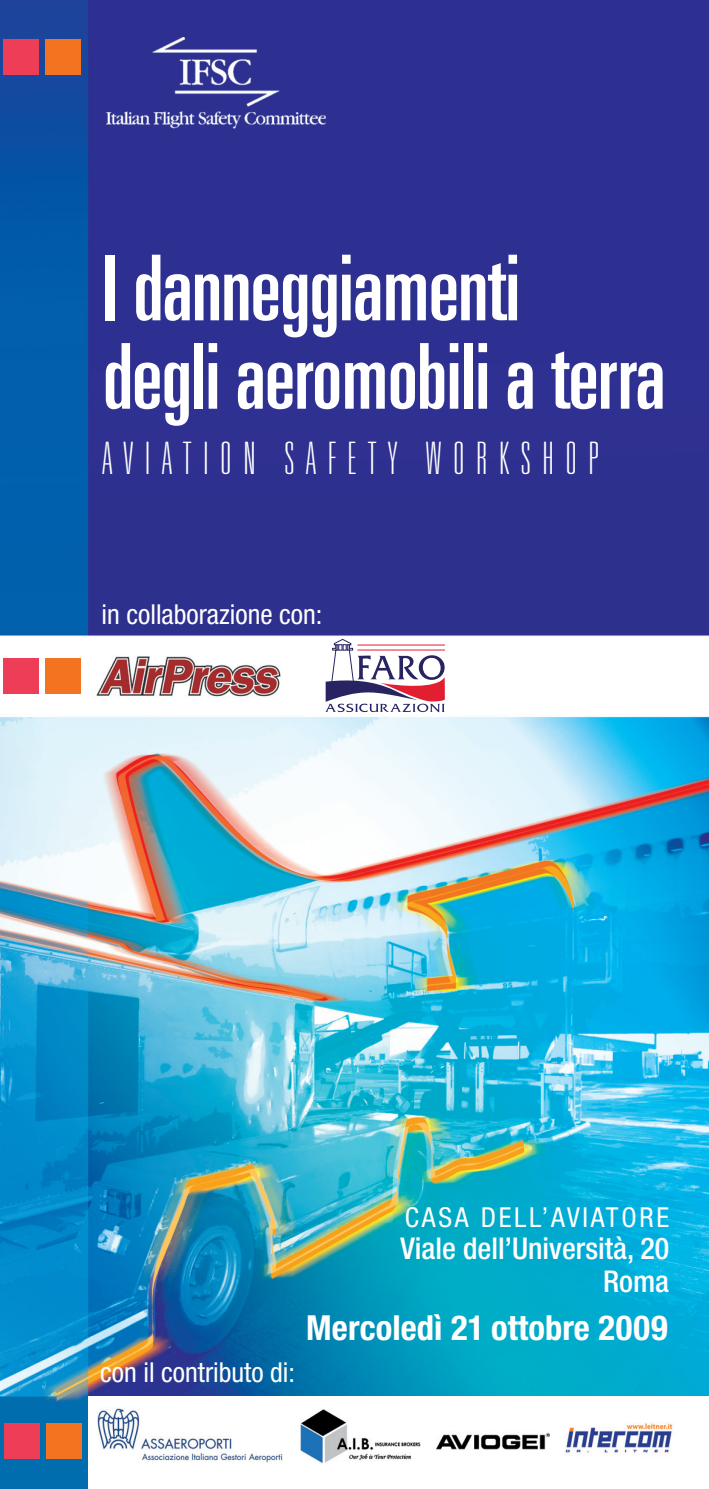
<style>
.page{position:relative;width:709px;height:1489px;background:#fff}
.page>*{position:absolute;margin:0;border:0;box-sizing:border-box;transform-origin:0 0}
.t1{font:ultra-condensed 90.75px/88.2px "Univers LT Std";letter-spacing:-.01em;color:#fff}
.t2{font:100 ultra-condensed 44.75px "Univers LT Std";letter-spacing:.275em;color:#fff}
.t3{font:700 condensed 34.5px "Helvetica Neue LT Std";letter-spacing:.005em;color:#fff}
.t4{font:500 condensed 30px/32.5px "Helvetica Neue LT Std";color:#fff;text-align:right}
.t5{font:condensed 27.5px "Helvetica Neue LT Std";color:#fff}
.t6{font:condensed 27.5px "Helvetica Neue LT Std";letter-spacing:.1em;color:#fff}
</style>
<div class="page">
<img style="left:0;top:0;width:709px;height:1488px">
<div style="left:89px;top:1395px;width:620px;height:93px;background:#fff"></div>
<div style="left:4px;top:659px;width:35px;height:35px;background:#ee3d56"></div>
<div style="left:46px;top:659px;width:35px;height:35px;background:#f47321"></div>
<div style="left:4px;top:1423px;width:35px;height:35px;background:#ee3d56"></div>
<div style="left:46px;top:1423px;width:35px;height:35px;background:#f47321"></div>
<div style="left:85px;top:655px;width:216px;height:43px;background:#fff"></div>
<img style="left:96px;top:656px;width:185px;height:41px">
<div style="left:4px;top:39px;width:35px;height:35px;background:#ee3d56"></div>
<div style="left:46px;top:39px;width:35px;height:35px;background:#f47321"></div>
<img style="left:436px;top:1432px;width:113px;height:18px">
<img style="left:300px;top:1409px;width:120px;height:54px">
<svg style="left:325px;top:638px;width:120px;height:74px"></svg>
<img style="left:565px;top:1423px;width:108px;height:30px">
<img style="left:97px;top:1408px;width:185px;height:54px">
<h1 class="t1" style="left:103px;top:252px;width:564px">I danneggiamenti<br>degli aeromobili a terra</h1>
<h2 class="t2" style="left:103px;top:432px;width:497px">AVIATION SAFETY WORKSHOP</h2>
<p class="t5" style="left:101px;top:604px;width:222px">in collaborazione con:</p>
<p class="t5" style="left:100px;top:1361px;width:196px">con il contributo di:</p>
<p class="t6" style="left:405px;top:1207px;width:266px">CASA DELL’AVIATORE</p>
<p class="t4" style="left:400px;top:1235px;width:270px">Viale dell’Università, 20<br>Roma</p>
<p class="t3" style="left:306px;top:1314px;width:363px">Mercoledì 21 ottobre 2009</p>
</div>
